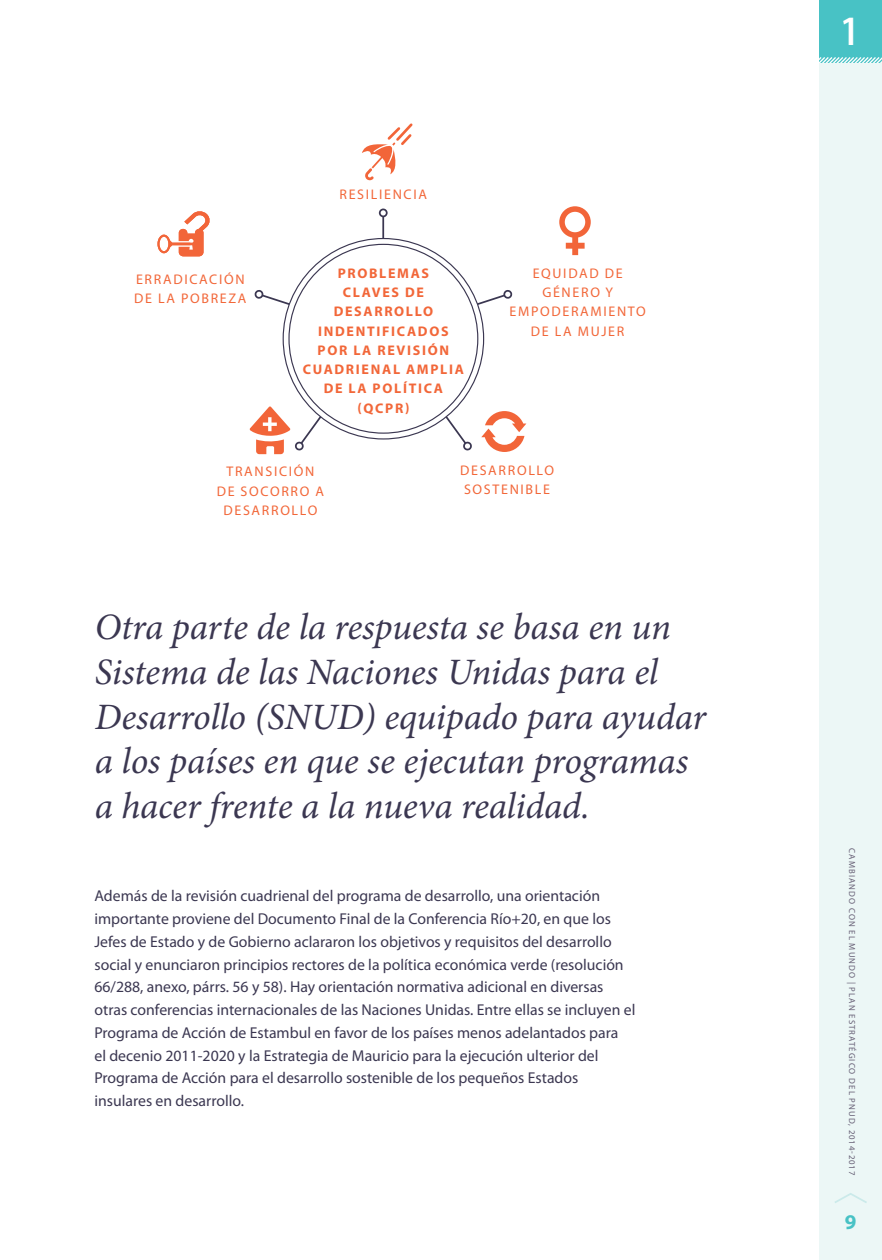
<style>
.page{position:relative;width:882px;height:1260px;background:#fff}
.page>*{position:absolute;margin:0;border:0;box-sizing:border-box;transform-origin:0 0}
.t1{font:600 condensed 42px "Myriad Pro";color:#fff}
.t2{font:italic 37.27px/44.8px "Minion Pro";letter-spacing:-.005em;color:#3b3751}
.t3{font:700 21px "Myriad Pro";color:#48c2c5}
.t4{font:15.75px/22.8px "Myriad Pro";color:#3b3751}
.t5{font:14px/19.2px "Myriad Pro";letter-spacing:.12em;color:#f26739}
.t6{font:700 14px/19.2px "Myriad Pro";letter-spacing:.12em;color:#f26739}
.t7{font:8.75px "Myriad Pro";letter-spacing:.12em;color:#665f75}
</style>
<div class="page">
<hr style="left:382px;top:216px;width:2px;height:62px;background:#3b3751">
<div style="left:379px;top:209px;width:9px;height:8px;border:2px solid #3b3751;border-radius:50%"></div>
<svg style="left:254px;top:288px;width:43px;height:29px"></svg>
<svg style="left:470px;top:288px;width:43px;height:29px"></svg>
<svg style="left:427px;top:391px;width:45px;height:60px"></svg>
<svg style="left:559px;top:206px;width:32px;height:49px"></svg>
<svg style="left:250px;top:391px;width:90px;height:63px"></svg>
<div style="left:283px;top:239px;width:201px;height:200px;background:#fff;border-radius:50%"></div>
<svg style="left:362px;top:123px;width:51px;height:58px"></svg>
<svg style="left:481px;top:411px;width:45px;height:41px"></svg>
<svg style="left:157px;top:211px;width:53px;height:45px"></svg>
<div style="left:819px;top:0;width:63px;height:63px;background:#48c2c5"></div>
<svg style="left:819px;top:57px;width:63px;height:6px"></svg>
<div style="left:819px;top:63px;width:63px;height:1197px;background:#ecf7f6"></div>
<svg style="left:835px;top:1193px;width:32px;height:10px"></svg>
<p class="t5" style="left:134px;top:269px;width:114px">ERRADICACIÓN<br>DE LA POBREZA</p>
<p class="t5" style="left:339px;top:184px;width:89px">RESILIENCIA</p>
<p class="t6" style="left:343px;top:263px;width:78px;text-indent:-5px">PROBLEMAS<br>CLA</p>
<p class="t6" style="left:372px;top:282px;width:43px">VES DE</p>
<p class="t6" style="left:334px;top:302px;width:11px">DESARROLLO</p>
<p class="t6" style="left:318px;top:321px;width:10px">INDENTI</p>
<p class="t6" style="left:318px;top:321px;width:131px;text-indent:65px">FICADOS<br>POR LA REVISIÓN</p>
<p class="t6" style="left:303px;top:359px;width:11px">CUADRIENAL</p>
<p class="t6" style="left:406px;top:359px;width:43px">AMPLIA</p>
<p class="t6" style="left:324px;top:379px;width:95px">DE LA POLÍTICA</p>
<p class="t6" style="left:357px;top:398px;width:53px">(QCPR)</p>
<p class="t5" style="left:510px;top:263px;width:138px;text-align:center">EQUIDAD DE<br>GÉNERO Y<br>EMPODERAMIENTO<br>DE LA MUJER</p>
<p class="t5" style="left:217px;top:462px;width:109px;text-align:center">TRANSICIÓN<br>DE SOCORRO A<br>DESARROLLO</p>
<p class="t5" style="left:460px;top:461px;width:95px">DESARROLLO<br>SOSTENIBLE</p>
<h2 class="t2" style="left:95px;top:605px;width:613px">Otra parte de la respuesta se basa en un Sistema de las Naciones Unidas para el Desarrollo (SNUD) equipado para ayudar a los países en que se ejecutan programas a hacer frente a la nueva realidad.</h2>
<p class="t4" style="left:94px;top:884px;width:542px">Además de la revisión cuadrienal del programa de desarrollo, una orientación importante proviene del Documento Final de la Conferencia Río+20, en que los Jefes de Estado y de Gobierno aclararon los objetivos y requisitos del desarrollo social y enunciaron principios rectores de la política económica verde (resolución 66/288, anexo, párrs. 56 y 58). Hay orientación normativa adicional en diversas otras conferencias internacionales de las Naciones Unidas. Entre ellas se incluyen el Programa de Acción de Estambul en favor de los países menos adelantados para<br>el decenio 2011-2020 y la Estrategia de Mauricio para la ejecución ulterior del Programa de Acción para el desarrollo sostenible de los pequeños Estados insulares en desarrollo.</p>
<h1 class="t1" style="left:841px;top:5px;width:19px">1</h1>
<p class="t7" style="left:857px;top:848px;width:329px;rotate:90deg">Cambiando con el mundo | Plan estratégico del PNUD, 2014-2017</p>
<h3 class="t3" style="left:845px;top:1208px;width:13px">9</h3>
</div>
